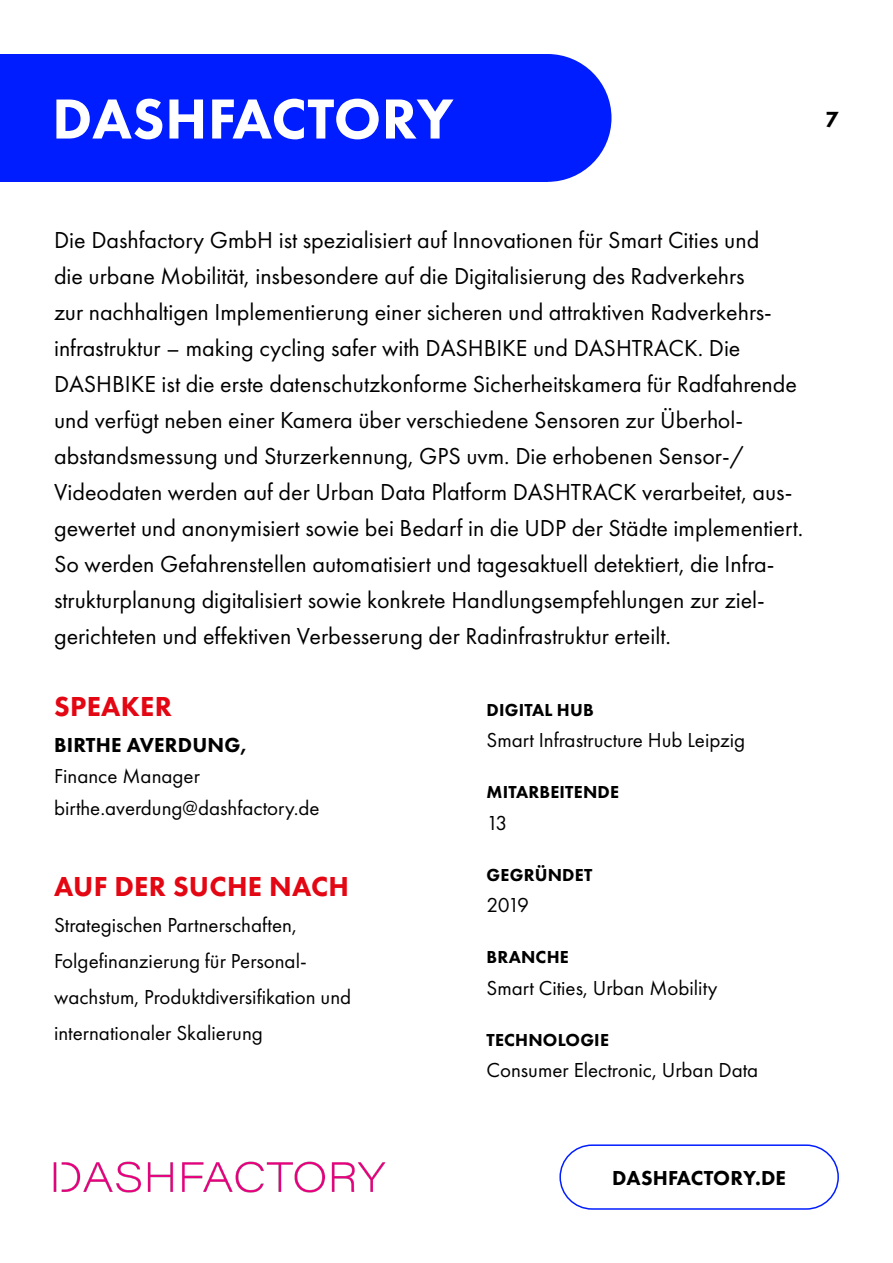
<style>
.page{position:relative;width:893px;height:1263px;background:#fff}
.page>*{position:absolute;margin:0;border:0;box-sizing:border-box;transform-origin:0 0}
.Inhalt_StartUps{font:800 58.5px "Futura PT";letter-spacing:.005em;color:#fff}
.t1{font:800 28.5px "Futura PT";letter-spacing:.01em;color:#e30613}
.Fließtext_Raster{font:24px/36px "Futura PT";color:#000}
.t2{font:800 22.65px "Futura PT";color:#000}
.Fließtext_Raster-2{font:21px "Futura PT";color:#000}
.Fließtext{font:21px "Futura PT";color:#000}
.t3{font:800 21px "Futura PT";letter-spacing:.01em;color:#000}
.t4{font:800 18px "Futura PT";letter-spacing:.01em;color:#000}
</style>
<div class="page">
<div style="left:559px;top:1144px;width:280px;height:66px;border:2px solid #001dff;border-radius:32px"></div>
<div style="left:0;top:54px;width:548px;height:128px;background:#001dff"></div>
<img style="left:53px;top:1161px;width:332px;height:32px">
<div style="left:484px;top:54px;width:127px;height:128px;background:#001dff;border-radius:50%"></div>
<p class="Inhalt_StartUps" style="left:52px;top:82px;width:403px">DASHFACTORY</p>
<p class="t2" style="left:825px;top:105px;width:15px">7</p>
<p class="Fließtext_Raster" style="left:54px;top:221px;width:751px">Die Dashfactory GmbH ist spezialisiert auf Innovationen für Smart Cities und<br>die urbane Mobilität, insbesondere auf die Digitalisierung des Radverkehrs<br>zur nachhaltigen Implementierung einer sicheren und attraktiven Radverkehrs&shy;infrastruktur – making cycling safer with DASHBIKE und DASHTRACK. Die DASHBIKE ist die erste datenschutzkonforme Sicherheitskamera für Radfahrende und verfügt neben einer Kamera über verschiedene Sensoren zur Überhol&shy;abstandsmessung und Sturzerkennung, GPS uvm. Die erhobenen Sensor-/ Videodaten werden auf der Urban Data Platform DASHTRACK verarbeitet, aus&shy;gewertet und anonymisiert sowie bei Bedarf in die UDP der Städte implementiert.<br>So werden Gefahrenstellen automatisiert und tagesaktuell detektiert, die Infra&shy;strukturplanung digitalisiert sowie konkrete Handlungsempfehlungen zur ziel&shy;gerichteten und effektiven Verbesserung der Radinfrastruktur erteilt.</p>
<p class="t1" style="left:54px;top:688px;width:119px">SPEAKER</p>
<p class="t3" style="left:54px;top:731px;width:194px">BIRTHE AVERDUNG,</p>
<p class="Fließtext_Raster-2" style="left:54px;top:764px;width:147px">Finance Manager</p>
<p class="Fließtext_Raster-2" style="left:54px;top:795px;width:267px">birthe.averdung@dashfactory.de</p>
<p class="t1" style="left:54px;top:868px;width:296px">AUF DER SUCHE NACH</p>
<p class="Fließtext_Raster-2" style="left:54px;top:912px;width:244px">Strategischen Partnerschaften,</p>
<p class="Fließtext_Raster-2" style="left:54px;top:948px;width:254px">Folgefinanzierung für Personal-</p>
<p class="Fließtext_Raster-2" style="left:54px;top:984px;width:299px">wachstum, Produktdiversifikation und</p>
<p class="Fließtext_Raster-2" style="left:54px;top:1020px;width:210px">internationaler Skalierung</p>
<p class="t4" style="left:487px;top:698px;width:109px">DIGITAL HUB</p>
<p class="Fließtext" style="left:486px;top:728px;width:260px">Smart Infrastructure Hub Leipzig</p>
<p class="t4" style="left:487px;top:781px;width:134px">MITARBEITENDE</p>
<p class="Fließtext" style="left:486px;top:810px;width:22px">13</p>
<p class="t4" style="left:487px;top:863px;width:107px">GEGRÜNDET</p>
<p class="Fließtext" style="left:486px;top:893px;width:44px">2019</p>
<p class="t4" style="left:487px;top:946px;width:84px">BRANCHE</p>
<p class="Fließtext" style="left:486px;top:975px;width:232px">Smart Cities, Urban Mobility</p>
<p class="t4" style="left:487px;top:1028px;width:124px">TECHNOLOGIE</p>
<p class="Fließtext" style="left:486px;top:1058px;width:273px">Consumer Electronic, Urban Data</p>
<p class="t3" style="left:612px;top:1165px;width:175px">DASHFACTORY.DE</p>
</div>
